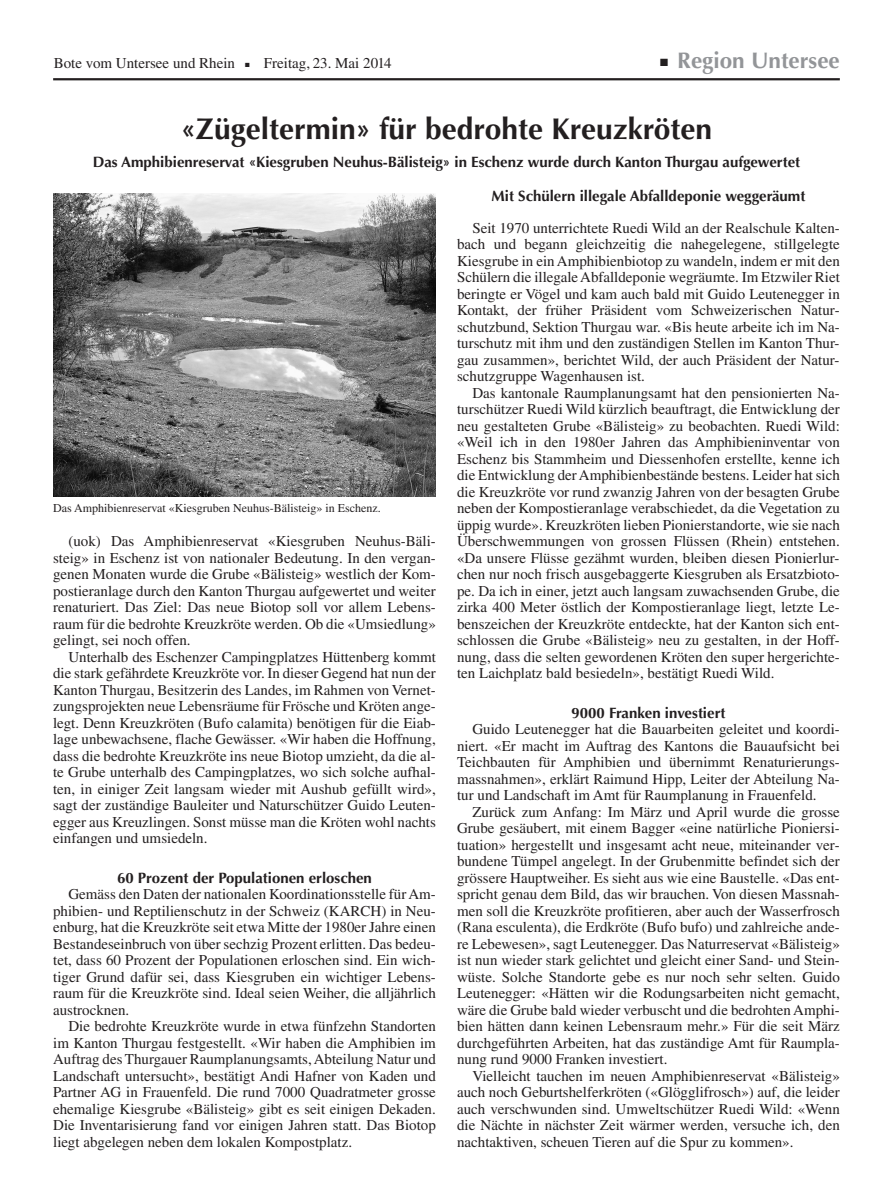
<style>
.page{position:relative;width:893px;height:1191px;background:#fff}
.page>*{position:absolute;margin:0;border:0;box-sizing:border-box;transform-origin:0 0}
.t1{font:700 30px "Optima LT Std";color:#231f20}
.t2{font:700 22.5px "Optima LT Std";color:#939598}
.t3{font:15px/16.5px "Times LT Std";color:#231f20;text-align:justify}
.t4{font:700 15px "Optima LT Std";color:#231f20}
.t5{font:12px "Times LT Std";color:#231f20}
.s1{color:#231f20}
</style>
<div class="page">
<hr style="left:53px;top:78px;width:787px;height:2px;background:#231f20">
<img style="left:53px;top:194px;width:383px;height:303px">
<p class="t3" style="left:54px;top:57px;width:183px">Bote vom Untersee und Rhein</p>
<p class="t3" style="left:245px;top:57px;width:148px">■ Freitag, 23. Mai 2014</p>
<h2 class="t2" style="left:660px;top:51px;width:181px"><span class="s1">■</span> Region Untersee</h2>
<h1 class="t1" style="left:181px;top:117px;width:533px">«Zügeltermin» für bedrohte Kreuzkröten</h1>
<p class="t4" style="left:93px;top:155px;width:709px">Das Amphibienreservat «Kiesgruben Neuhus-Bälisteig» in Eschenz wurde durch Kanton Thurgau aufgewertet</p>
<p class="t5" style="left:53px;top:504px;width:329px">Das Amphibienreservat «Kiesgruben Neuhus-Bälisteig» in Eschenz.</p>
<p class="t3" style="left:53px;top:535px;width:384px;text-indent:15px">(uok) Das Amphibienreservat «Kiesgruben Neuhus-Bäli&shy;steig» in Eschenz ist von nationaler Bedeutung. In den vergan&shy;genen Monaten wurde die Grube «Bälisteig» westlich der Kom&shy;postieranlage durch den Kanton Thurgau aufgewertet und weiter renaturiert. Das Ziel: Das neue Biotop soll vor allem Lebens&shy;raum für die bedrohte Kreuzkröte werden. Ob die «Umsiedlung» gelingt, sei noch offen.</p>
<p class="t3" style="left:53px;top:651px;width:384px;text-indent:15px">Unterhalb des Eschenzer Campingplatzes Hüttenberg kommt die stark gefährdete Kreuzkröte vor. In dieser Gegend hat nun der Kanton Thurgau, Besitzerin des Landes, im Rahmen von Vernet&shy;zungsprojekten neue Lebensräume für Frösche und Kröten ange&shy;legt. Denn Kreuzkröten (Bufo calamita) benötigen für die Eiab&shy;lage unbewachsene, flache Gewässer. «Wir haben die Hoffnung, dass die bedrohte Kreuzkröte ins neue Biotop umzieht, da die al&shy;te Grube unterhalb des Campingplatzes, wo sich solche aufhal&shy;ten, in einiger Zeit langsam wieder mit Aushub gefüllt wird», sagt der zuständige Bauleiter und Naturschützer Guido Leuten&shy;egger aus Kreuzlingen. Sonst müsse man die Kröten wohl nachts einfangen und umsiedeln.</p>
<p class="t4" style="left:117px;top:872px;width:256px">60 Prozent der Populationen erloschen</p>
<p class="t3" style="left:53px;top:888px;width:384px;text-indent:15px">Gemäss den Daten der nationalen Koordinationsstelle fürAm&shy;phibien- und Reptilienschutz in der Schweiz (KARCH) in Neu&shy;enburg, hat die Kreuzkröte seit etwa Mitte der 1980er Jahre einen Bestandeseinbruch von über sechzig Prozent erlitten. Das bedeu&shy;tet, dass 60 Prozent der Populationen erloschen sind. Ein wich&shy;tiger Grund dafür sei, dass Kiesgruben ein wichtiger Lebens&shy;raum für die Kreuzkröte sind. Ideal seien Weiher, die alljährlich austrocknen.</p>
<p class="t3" style="left:53px;top:1020px;width:384px;text-indent:15px">Die bedrohte Kreuzkröte wurde in etwa fünfzehn Standorten im Kanton Thurgau festgestellt. «Wir haben die Amphibien im Auftrag des Thurgauer Raumplanungsamts,Abteilung Natur und Landschaft untersucht», bestätigt Andi Hafner von Kaden und Partner AG in Frauenfeld. Die rund 7000 Quadratmeter grosse ehemalige Kiesgrube «Bälisteig» gibt es seit einigen Dekaden.<br>Die Inventarisierung fand vor einigen Jahren statt. Das Biotop liegt abgelegen neben dem lokalen Kompostplatz.</p>
<p class="t4" style="left:491px;top:190px;width:315px">Mit Schülern illegale Abfalldeponie weggeräumt</p>
<p class="t3" style="left:457px;top:222px;width:384px;text-indent:15px">Seit 1970 unterrichtete Ruedi Wild an der Realschule Kalten&shy;bach und begann gleichzeitig die nahegelegene, stillgelegte Kiesgrube in einAmphibienbiotop zu wandeln, indem er mit den Schülern die illegaleAbfalldeponie wegräumte. Im Etzwiler Riet beringte er Vögel und kam auch bald mit Guido Leutenegger in Kontakt, der früher Präsident vom Schweizerischen Natur&shy;schutzbund, Sektion Thurgau war. «Bis heute arbeite ich im Na&shy;turschutz mit ihm und den zuständigen Stellen im Kanton Thur&shy;gau zusammen», berichtet Wild, der auch Präsident der Natur&shy;schutzgruppe Wagenhausen ist.</p>
<p class="t3" style="left:457px;top:387px;width:384px;text-indent:15px">Das kantonale Raumplanungsamt hat den pensionierten Na&shy;turschützer Ruedi Wild kürzlich beauftragt, die Entwicklung der neu gestalteten Grube «Bälisteig» zu beobachten. Ruedi Wild: «Weil ich in den 1980er Jahren das Amphibieninventar von Eschenz bis Stammheim und Diessenhofen erstellte, kenne ich die Entwicklung derAmphibienbestände bestens. Leider hat sich die Kreuzkröte vor rund zwanzig Jahren von der besagten Grube neben der Kompostieranlage verabschiedet, da die Vegetation zu üppig wurde». Kreuzkröten lieben Pionierstandorte, wie sie nach Überschwemmungen von grossen Flüssen (Rhein) entstehen. «Da unsere Flüsse gezähmt wurden, bleiben diesen Pionierlur&shy;chen nur noch frisch ausgebaggerte Kiesgruben als Ersatzbioto&shy;pe. Da ich in einer, jetzt auch langsam zuwachsenden Grube, die zirka 400 Meter östlich der Kompostieranlage liegt, letzte Le&shy;benszeichen der Kreuzkröte entdeckte, hat der Kanton sich ent&shy;schlossen die Grube «Bälisteig» neu zu gestalten, in der Hoff&shy;nung, dass die selten gewordenen Kröten den super hergerichte&shy;ten Laichplatz bald besiedeln», bestätigt Ruedi Wild.</p>
<p class="t4" style="left:571px;top:707px;width:155px">9000 Franken investiert</p>
<p class="t3" style="left:457px;top:723px;width:384px;text-indent:15px">Guido Leutenegger hat die Bauarbeiten geleitet und koordi&shy;niert. «Er macht im Auftrag des Kantons die Bauaufsicht bei Teichbauten für Amphibien und übernimmt Renaturierungs&shy;massnahmen», erklärt Raimund Hipp, Leiter der Abteilung Na&shy;tur und Landschaft im Amt für Raumplanung in Frauenfeld.</p>
<p class="t3" style="left:457px;top:805px;width:384px;text-indent:15px">Zurück zum Anfang: Im März und April wurde die grosse Grube gesäubert, mit einem Bagger «eine natürliche Pioniersi&shy;tuation» hergestellt und insgesamt acht neue, miteinander ver&shy;bundene Tümpel angelegt. In der Grubenmitte befindet sich der grössere Hauptweiher. Es sieht aus wie eine Baustelle. «Das ent&shy;spricht genau dem Bild, das wir brauchen. Von diesen Massnah&shy;men soll die Kreuzkröte profitieren, aber auch der Wasserfrosch (Rana esculenta), die Erdkröte (Bufo bufo) und zahlreiche ande&shy;re Lebewesen», sagt Leutenegger. Das Naturreservat «Bälisteig» ist nun wieder stark gelichtet und gleicht einer Sand- und Stein&shy;wüste. Solche Standorte gebe es nur noch sehr selten. Guido Leutenegger: «Hätten wir die Rodungsarbeiten nicht gemacht, wäre die Grube bald wieder verbuscht und die bedrohtenAmphi&shy;bien hätten dann keinen Lebensraum mehr.» Für die seit März durchgeführten Arbeiten, hat das zuständige Amt für Raumpla&shy;nung rund 9000 Franken investiert.</p>
<p class="t3" style="left:457px;top:1069px;width:384px;text-indent:15px">Vielleicht tauchen im neuen Amphibienreservat «Bälisteig» auch noch Geburtshelferkröten («Glögglifrosch») auf, die leider auch verschwunden sind. Umweltschützer Ruedi Wild: «Wenn die Nächte in nächster Zeit wärmer werden, versuche ich, den nachtaktiven, scheuen Tieren auf die Spur zu kommen».</p>
</div>
